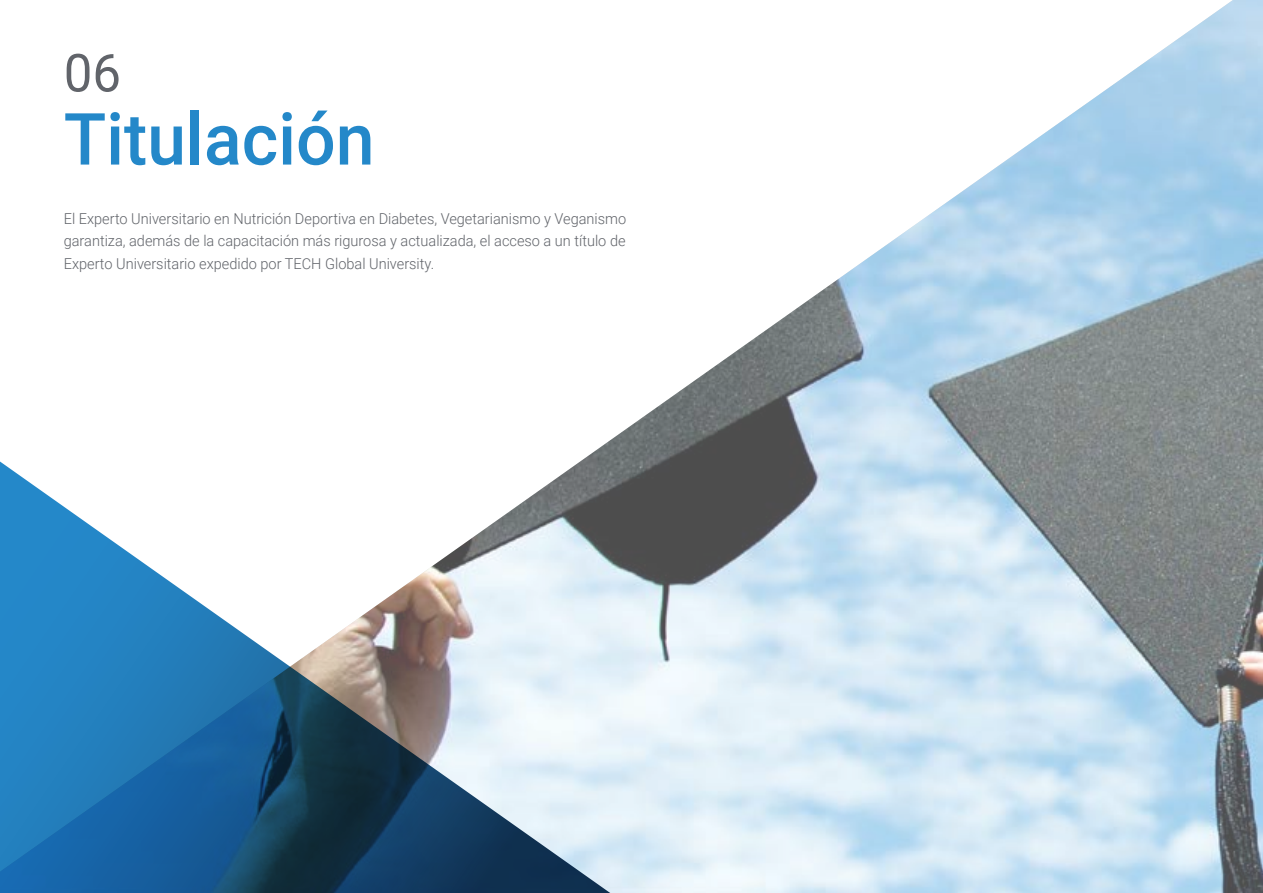
<style>
.page{position:relative;width:1263px;height:893px;background:#fff}
.page>*{position:absolute;margin:0;border:0;box-sizing:border-box;transform-origin:0 0}
.t1{font:500 72px "Roboto";color:#2488c9}
.t2{font:52.5px "Roboto";color:#61646a}
.t3{font:300 15px/22.5px "Roboto";color:#61646a;text-align:justify}
</style>
<div class="page">
<img style="left:602px;top:0;width:661px;height:893px">
<svg style="left:0;top:446px;width:640px;height:447px"></svg>
<h2 class="t2" style="left:64px;top:36px;width:59px">06</h2>
<h1 class="t1" style="left:64px;top:89px;width:312px">Titulación</h1>
<p class="t3" style="left:64px;top:207px;width:564px">El Experto Universitario en Nutrición Deportiva en Diabetes, Vegetarianismo y Veganismo garantiza, además de la capacitación más rigurosa y actualizada, el acceso a un título de Experto Universitario expedido por TECH Global University.</p>
</div>
